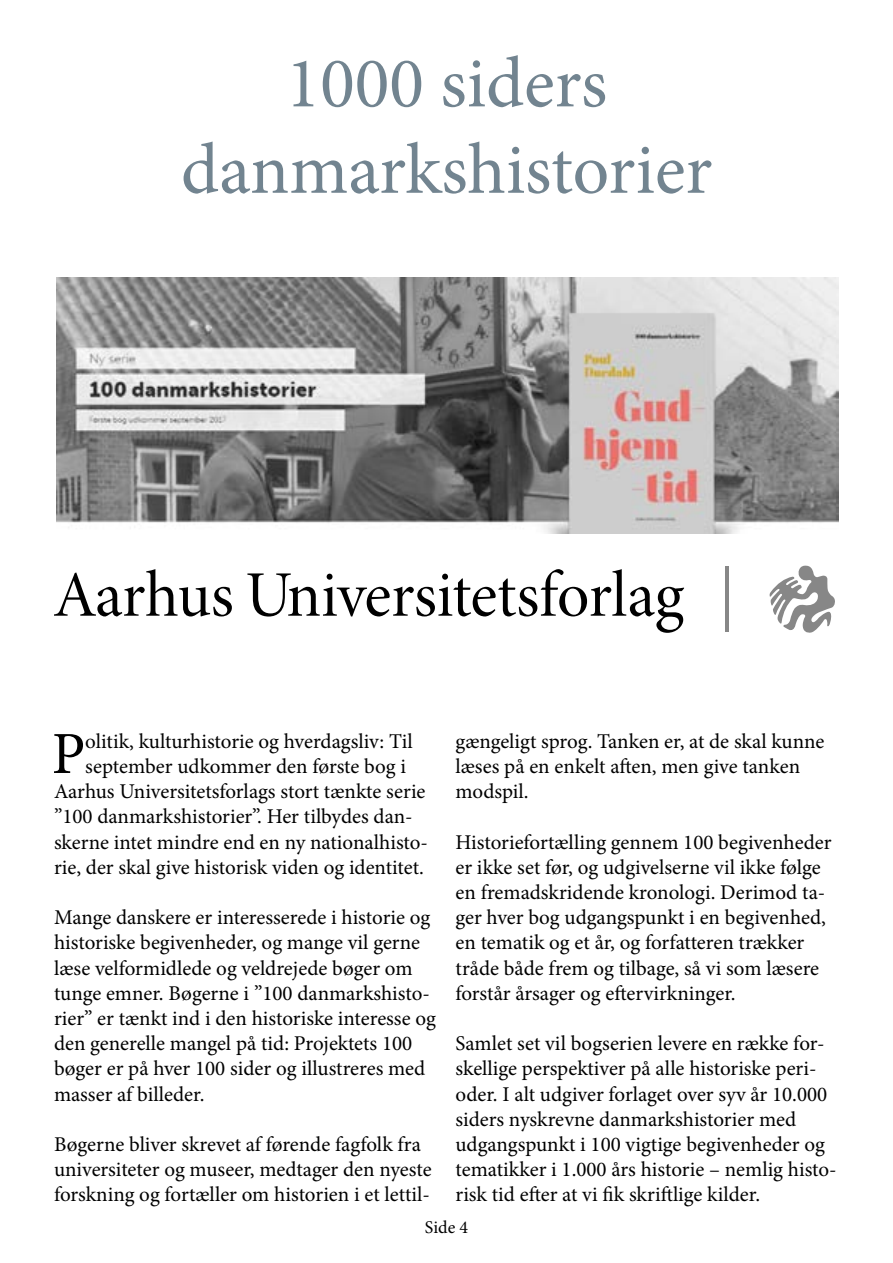
<style>
.page{position:relative;width:893px;height:1263px;background:#fff}
.page>*{position:absolute;margin:0;border:0;box-sizing:border-box;transform-origin:0 0}
.t1{font:72px/86.4px "Minion Pro";color:#728490;text-align:center}
.t2{font:59.7px "Minion Pro";color:#000}
.t3{font:21px/25.2px "Minion Pro";color:#000}
.t4{font:18px "Minion Pro";color:#000}
</style>
<div class="page">
<img style="left:56px;top:277px;width:783px;height:256px">
<svg style="left:769px;top:565px;width:66px;height:68px"></svg>
<svg style="left:54px;top:569px;width:178px;height:47px"></svg>
<svg style="left:247px;top:569px;width:437px;height:64px"></svg>
<hr style="left:725px;top:567px;width:3px;height:65px;background:#878787">
<h1 class="t1" style="left:181px;top:40px;width:533px">1000 siders danmarkshistorier</h1>
<h2 class="t2" style="left:52px;top:714px;width:35px">P</h2>
<p class="t3" style="left:85px;top:728px;width:329px">olitik, kulturhistorie og hverdagsliv: Til</p>
<p class="t3" style="left:85px;top:754px;width:322px">september udkommer den første bog i</p>
<p class="t3" style="left:54px;top:779px;width:373px">Aarhus Universitetsforlags stort tænkte serie</p>
<p class="t3" style="left:54px;top:804px;width:360px">”100 danmarkshistorier”. Her tilbydes dan-</p>
<p class="t3" style="left:54px;top:829px;width:376px">skerne intet mindre end en ny nationalhisto-</p>
<p class="t3" style="left:54px;top:854px;width:371px">rie, der skal give historisk viden og identitet.</p>
<p class="t3" style="left:54px;top:905px;width:383px">Mange danskere er interesserede i historie og historiske begivenheder, og mange vil gerne læse velformidlede og veldrejede bøger om tunge emner. Bøgerne i ”100 danmarkshisto&shy;rier” er tænkt ind i den historiske interesse og den generelle mangel på tid: Projektets 100 bøger er på hver 100 sider og illustreres med masser af billeder.</p>
<p class="t3" style="left:54px;top:1132px;width:379px">Bøgerne bliver skrevet af førende fagfolk fra universiteter og museer, medtager den nyeste forskning og fortæller om historien i et lettil-</p>
<p class="t3" style="left:455px;top:728px;width:371px">gængeligt sprog. Tanken er, at de skal kunne læses på en enkelt aften, men give tanken modspil.</p>
<p class="t3" style="left:455px;top:829px;width:378px">Historiefortælling gennem 100 begivenheder er ikke set før, og udgivelserne vil ikke følge en fremadskridende kronologi. Derimod ta&shy;ger hver bog udgangspunkt i en begivenhed, en tematik og et år, og forfatteren trækker tråde både frem og tilbage, så vi som læsere forstår årsager og eftervirkninger.</p>
<p class="t3" style="left:455px;top:1031px;width:383px">Samlet set vil bogserien levere en række for&shy;skellige perspektiver på alle historiske peri&shy;oder. I alt udgiver forlaget over syv år 10.000 siders nyskrevne danmarkshistorier med udgangspunkt i 100 vigtige begivenheder og tematikker i 1.000 års historie – nemlig histo&shy;risk tid efter at vi fik skriftlige kilder.</p>
<p class="t4" style="left:425px;top:1216px;width:45px">Side 4</p>
</div>
